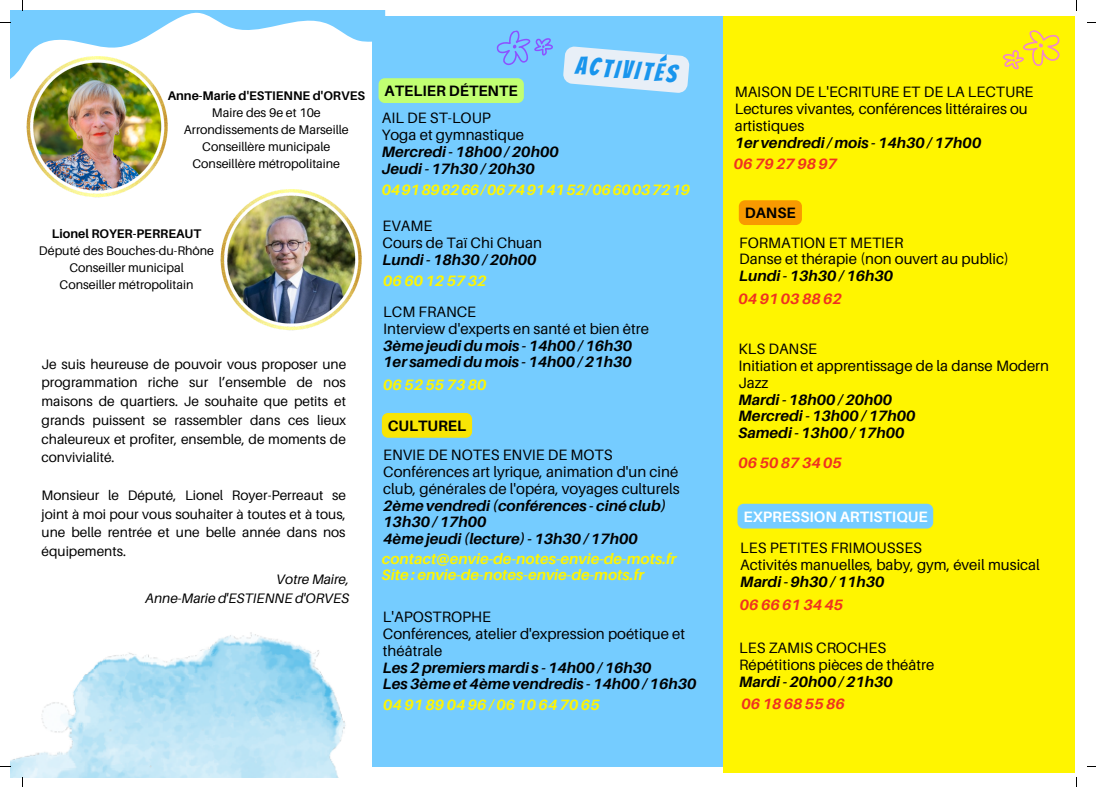
<style>
.page{position:relative;width:1096px;height:787px;background:#fff}
.page>*{position:absolute;margin:0;border:0;box-sizing:border-box;transform-origin:0 0}
.t1{font:25px "Bangers";color:#1995ed}
.t2{font:15px/16.9px "Aileron";color:#000}
.t3{font:italic 700 15px "Aileron";color:#000}
.t4{font:italic 700 15px "Aileron";color:#fff500}
.t5{font:italic 700 15px "Aileron";color:#ef3220}
.t6{font:italic 700 15px "Aileron";letter-spacing:-.03em;color:#fff500}
.t7{font:700 15px "Aileron";color:#000}
.t8{font:700 15px "Aileron";color:#fff}
.t9{font:13.75px/18.8px "Aileron";color:#000;text-align:justify}
.t10{font:italic 13.75px "Aileron";color:#000}
.t11{font:12.5px/16.9px "Aileron";color:#000;text-align:center}
.t12{font:700 12.5px "Aileron";color:#000}
</style>
<div class="page">
<div style="left:372px;top:16px;width:351px;height:750px;background:#75ccff"></div>
<div style="left:723px;top:16px;width:352px;height:757px;background:#fff500"></div>
<svg style="left:1002px;top:30px;width:58px;height:40px"></svg>
<img style="left:10px;top:632px;width:713px;height:146px">
<svg style="left:496px;top:30px;width:57px;height:36px"></svg>
<svg style="left:563px;top:46px;width:127px;height:47px"></svg>
<div style="left:378px;top:78px;width:146px;height:25px;background:#c1ff72;border-radius:6px"></div>
<div style="left:382px;top:413px;width:90px;height:25px;background:#f8e505;border-radius:6px"></div>
<div style="left:737px;top:504px;width:196px;height:24px;background:#75ccff;border-radius:6px"></div>
<div style="left:738px;top:200px;width:63px;height:25px;background:#f89a00;border-radius:6px"></div>
<img style="left:220px;top:189px;width:142px;height:142px">
<img style="left:26px;top:85px;width:142px;height:113px">
<svg style="left:0;top:0;width:385px;height:85px"></svg>
<p class="t12" style="left:168px;top:88px;width:199px">Anne-Marie d'ESTIENNE d'ORVES</p>
<p class="t11" style="left:184px;top:104px;width:166px">Maire des 9e et 10e<br>Arrondissements de Marseille</p>
<p class="t11" style="left:202px;top:138px;width:130px">Conseillère municipale</p>
<p class="t11" style="left:192px;top:155px;width:149px">Conseillère métropolitaine</p>
<p class="t12" style="left:52px;top:226px;width:151px">Lionel ROYER-PERREAUT</p>
<p class="t11" style="left:39px;top:242px;width:177px">Député des Bouches-du-Rhône</p>
<p class="t11" style="left:69px;top:259px;width:116px">Conseiller municipal</p>
<p class="t11" style="left:60px;top:276px;width:135px">Conseiller métropolitain</p>
<p class="t9" style="left:42px;top:354px;width:306px">Je suis heureuse de pouvoir vous proposer une programmation riche sur l’ensemble de nos maisons de quartiers. Je souhaite que petits et grands puissent se rassembler dans ces lieux chaleureux et profiter, ensemble, de moments de convivialité.</p>
<p class="t9" style="left:42px;top:485px;width:306px">Monsieur le Député, Lionel Royer-Perreaut se joint à moi pour vous souhaiter à toutes et à tous, une belle rentrée et une belle année dans nos équipements.</p>
<p class="t10" style="left:276px;top:570px;width:74px">Votre Maire,</p>
<p class="t10" style="left:145px;top:589px;width:205px">Anne-Marie d'ESTIENNE d'ORVES</p>
<p class="t7" style="left:384px;top:82px;width:134px">ATELIER DÉTENTE</p>
<p class="t1" style="left:576px;top:52px;width:103px;rotate:5deg">ACTIVITÉS</p>
<p class="t2" style="left:382px;top:109px;width:111px">AIL DE ST-LOUP</p>
<p class="t2" style="left:382px;top:126px;width:144px">Yoga et gymnastique</p>
<p class="t3" style="left:382px;top:143px;width:178px">Mercredi - 18h00 / 20h00</p>
<p class="t3" style="left:382px;top:160px;width:155px">Jeudi - 17h30 / 20h30</p>
<p class="t6" style="left:382px;top:180px;width:310px">0491898266/0674914152/0660037219</p>
<p class="t2" style="left:382px;top:217px;width:51px">EVAME</p>
<p class="t2" style="left:382px;top:234px;width:161px">Cours de Taï Chi Chuan</p>
<p class="t3" style="left:382px;top:250px;width:155px">Lundi - 18h30 / 20h00</p>
<p class="t4" style="left:383px;top:272px;width:105px">06 60 12 57 32</p>
<p class="t2" style="left:383px;top:303px;width:94px">LCM FRANCE</p>
<p class="t2" style="left:383px;top:320px;width:267px">Interview d'experts en santé et bien être</p>
<p class="t3" style="left:383px;top:336px;width:250px">3ème jeudi du mois - 14h00 / 16h30</p>
<p class="t3" style="left:383px;top:353px;width:250px">1er samedi du mois - 14h00 / 21h30</p>
<p class="t4" style="left:383px;top:376px;width:105px">06 52 55 73 80</p>
<p class="t7" style="left:388px;top:416px;width:80px">CULTUREL</p>
<p class="t2" style="left:383px;top:446px;width:231px">ENVIE DE NOTES ENVIE DE MOTS</p>
<p class="t2" style="left:383px;top:463px;width:298px">Conférences art lyrique, animation d'un ciné club, générales de l'opéra, voyages culturels</p>
<p class="t3" style="left:383px;top:496px;width:284px">2ème vendredi (conférences - ciné club)</p>
<p class="t3" style="left:383px;top:513px;width:105px">13h30 / 17h00</p>
<p class="t3" style="left:383px;top:530px;width:256px">4ème jeudi (lecture) - 13h30 / 17h00</p>
<p class="t4" style="left:382px;top:550px;width:296px">contact@envie-de-notes-envie-de-mots.fr</p>
<p class="t4" style="left:382px;top:566px;width:264px">Site : envie-de-notes-envie-de-mots.fr</p>
<p class="t2" style="left:383px;top:608px;width:109px">L'APOSTROPHE</p>
<p class="t2" style="left:383px;top:625px;width:304px">Conférences, atelier d'expression poétique et théâtrale</p>
<p class="t3" style="left:383px;top:658px;width:270px">Les 2 premiers mardi s - 14h00 / 16h30</p>
<p class="t3" style="left:383px;top:675px;width:315px">Les 3ème et 4ème vendredis - 14h00 / 16h30</p>
<p class="t4" style="left:383px;top:696px;width:218px">0491890496/0610647065</p>
<p class="t2" style="left:734px;top:83px;width:300px">MAISON DE L'ECRITURE ET DE LA LECTURE</p>
<p class="t2" style="left:734px;top:100px;width:294px">Lectures vivantes, conférences littéraires ou artistiques</p>
<p class="t3" style="left:734px;top:133px;width:248px">1er vendredi/ mois - 14h30 / 17h00</p>
<p class="t5" style="left:733px;top:154px;width:105px">06 79 27 98 97</p>
<p class="t7" style="left:744px;top:204px;width:52px">DANSE</p>
<p class="t2" style="left:739px;top:234px;width:165px">FORMATION ET METIER</p>
<p class="t2" style="left:739px;top:250px;width:271px">Danse et thérapie (non ouvert au public)</p>
<p class="t3" style="left:739px;top:267px;width:155px">Lundi - 13h30 / 16h30</p>
<p class="t5" style="left:738px;top:289px;width:105px">04 91 03 88 62</p>
<p class="t2" style="left:738px;top:340px;width:80px">KLS DANSE</p>
<p class="t2" style="left:738px;top:357px;width:312px">Initiation et apprentissage de la danse Modern<br>Jazz</p>
<p class="t3" style="left:738px;top:390px;width:155px">Mardi - 18h00 / 20h00</p>
<p class="t3" style="left:738px;top:407px;width:178px">Mercredi - 13h00 / 17h00</p>
<p class="t3" style="left:738px;top:424px;width:168px">Samedi - 13h00 / 17h00</p>
<p class="t5" style="left:738px;top:454px;width:105px">06 50 87 34 05</p>
<p class="t8" style="left:743px;top:507px;width:186px">EXPRESSION ARTISTIQUE</p>
<p class="t2" style="left:740px;top:539px;width:183px">LES PETITES FRIMOUSSES</p>
<p class="t2" style="left:740px;top:556px;width:301px">Activités manuelles, baby, gym, éveil musical</p>
<p class="t3" style="left:740px;top:572px;width:146px">Mardi - 9h30 / 11h30</p>
<p class="t5" style="left:739px;top:595px;width:105px">06 66 61 34 45</p>
<p class="t2" style="left:739px;top:639px;width:148px">LES ZAMIS CROCHES</p>
<p class="t2" style="left:739px;top:656px;width:197px">Répétitions pièces de théâtre</p>
<p class="t3" style="left:739px;top:672px;width:155px">Mardi - 20h00 / 21h30</p>
<p class="t5" style="left:741px;top:694px;width:105px">06 18 68 55 86</p>
</div>
